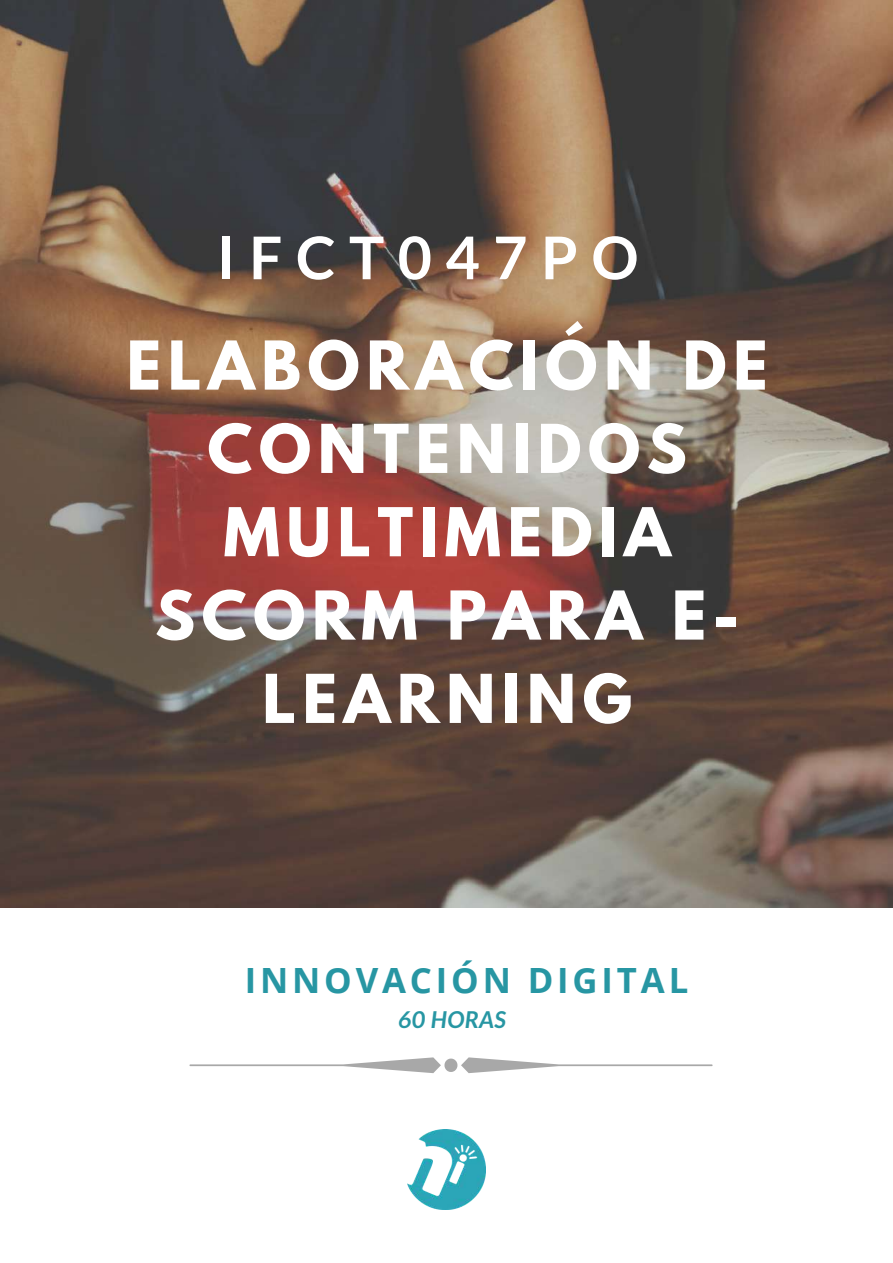
<style>
.page{position:relative;width:893px;height:1263px;background:#fff}
.page>*{position:absolute;margin:0;border:0;box-sizing:border-box;transform-origin:0 0}
.t1{font:700 59.55px/83.2px "League Spartan";letter-spacing:.11em;color:#fff;text-align:center}
.t2{font:700 58.95px "Lato";letter-spacing:.23em;color:#fff}
.t3{font:700 34.8px "Open Sans";letter-spacing:.11em;color:#2796a3}
.t4{font:italic 700 23.25px "Lato";letter-spacing:.02em;color:#2796a3}
</style>
<div class="page">
<img style="left:0;top:0;width:893px;height:908px">
<img style="left:408px;top:1129px;width:77px;height:80px">
<svg style="left:189px;top:1057px;width:524px;height:16px"></svg>
<p class="t2" style="left:217px;top:221px;width:423px">IFCT047PO</p>
<p class="t1" style="left:127px;top:332px;width:643px">ELABORACIÓN DE<br>CONTENIDOS<br>MULTIMEDIA<br>SCORM PARA E-<br>LEARNING</p>
<p class="t3" style="left:245px;top:956px;width:445px">INNOVACIÓN DIGITAL</p>
<p class="t4" style="left:398px;top:1005px;width:110px">60 HORAS</p>
</div>
